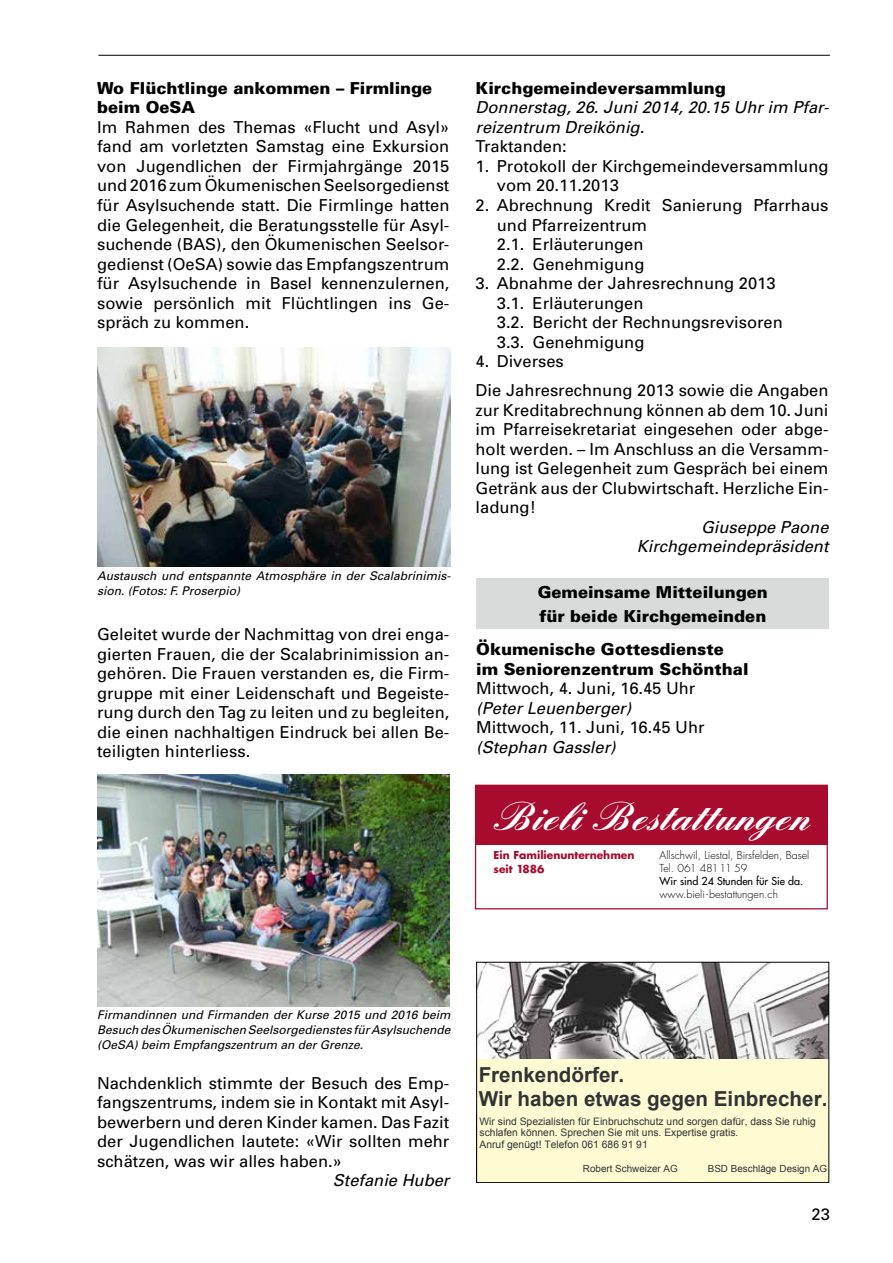
<style>
.page{position:relative;width:893px;height:1263px;background:#fff}
.page>*{position:absolute;margin:0;border:0;box-sizing:border-box;transform-origin:0 0}
.t1{font:700 41.55px "Englische Sch T";color:#fff}
.t2{font:700 20.7px/23.7px "Arial";color:#323335}
.t3{font:16.5px/19.5px "Univers";color:#000;text-align:justify}
.t4{font:900 16.5px/19.5px "Univers";color:#000}
.t5{font:italic 16.5px/19.5px "Univers";color:#000}
.t6{font:italic 12px/15px "Univers";color:#000}
.t7{font:300 10.65px/13.2px "Futura";color:#000}
.t8{font:700 10.65px/13.8px "Futura";color:#a70b2e}
.t9{font:10.65px "Futura";color:#000}
.t10{font:10.35px/11.9px "Arial";color:#323335}
.t11{font:9.9px "Arial";color:#323335}
</style>
<div class="page">
<hr style="left:98px;top:55px;width:732px;height:1px;background:#000">
<div style="left:476px;top:578px;width:353px;height:51px;background:#d9dada"></div>
<img style="left:98px;top:347px;width:352px;height:219px">
<img style="left:97px;top:775px;width:352px;height:231px">
<img style="left:478px;top:964px;width:349px;height:95px">
<div style="left:477px;top:1059px;width:352px;height:123px;background:#fefbd3"></div>
<div style="left:476px;top:962px;width:353px;height:221px;border:1px solid #000"></div>
<div style="left:475px;top:785px;width:353px;height:124px;border:1px solid #a70b2e"></div>
<div style="left:475px;top:785px;width:353px;height:59px;background:#a70b2e"></div>
<p class="t4" style="left:97px;top:78px;width:337px">Wo Flüchtlinge ankommen – Firmlinge beim OeSA</p>
<p class="t3" style="left:97px;top:117px;width:354px">Im Rahmen des Themas «Flucht und Asyl» fand am vorletzten Samstag eine Exkursion von Jugendlichen der Firmjahrgänge 2015 und 2016 zum Ökumenischen Seelsorgedienst für Asylsuchende statt. Die Firmlinge hatten die Gelegenheit, die Beratungsstelle für Asyl&shy;suchende (BAS), den Ökumenischen Seelsor&shy;gedienst (OeSA) sowie das Empfangszentrum für Asylsuchende in Basel kennenzulernen, sowie persönlich mit Flüchtlingen ins Ge&shy;spräch zu kommen.</p>
<p class="t6" style="left:97px;top:568px;width:355px">Austausch und entspannte Atmosphäre in der Scalabrinimis&shy;sion. (Fotos: F. Proserpio)</p>
<p class="t3" style="left:97px;top:624px;width:354px">Geleitet wurde der Nachmittag von drei enga&shy;gierten Frauen, die der Scalabrinimission an&shy;gehören. Die Frauen verstanden es, die Firm&shy;gruppe mit einer Leidenschaft und Begeiste&shy;rung durch den Tag zu leiten und zu begleiten, die einen nachhaltigen Eindruck bei allen Be&shy;teiligten hinterliess.</p>
<p class="t4" style="left:476px;top:78px;width:252px">Kirchgemeindeversammlung</p>
<p class="t5" style="left:476px;top:98px;width:355px">Donnerstag, 26. Juni 2014, 20.15 Uhr im Pfar&shy;reizentrum Dreikönig.</p>
<p class="t3" style="left:476px;top:137px;width:93px">Traktanden:</p>
<p class="t3" style="left:497px;top:156px;width:333px;text-indent:-21px">1. Protokoll der Kirchgemeindeversammlung vom 20.11.2013</p>
<p class="t3" style="left:497px;top:195px;width:333px;text-align:left;text-indent:-21px">2. Abrechnung Kredit Sanierung Pfarrhaus und Pfarreizentrum<br>2.1. Erläuterungen<br>2.2. Genehmigung</p>
<p class="t3" style="left:497px;top:273px;width:288px;text-align:left;text-indent:-21px">3. Abnahme der Jahresrechnung 2013<br>3.1. Erläuterungen<br>3.2. Bericht der Rechnungsrevisoren<br>3.3. Genehmigung</p>
<p class="t3" style="left:476px;top:346px;width:354px;line-height:29.2px">4. Diverses<br>Die Jahresrechnung 2013 sowie die Angaben</p>
<p class="t3" style="left:476px;top:400px;width:354px">zur Kreditabrechnung können ab dem 10. Juni im Pfarreisekretariat eingesehen oder abge&shy;holt werden. – Im Anschluss an die Versamm&shy;lung ist Gelegenheit zum Gespräch bei einem Getränk aus der Clubwirtschaft. Herzliche Ein&shy;ladung!</p>
<p class="t5" style="left:637px;top:517px;width:193px;text-align:right">Giuseppe Paone<br>Kirchgemeindepräsident</p>
<p class="t4" style="left:538px;top:580px;width:232px;line-height:24px">Gemeinsame Mitteilungen für beide Kirchgemeinden</p>
<p class="t4" style="left:476px;top:639px;width:274px">Ökumenische Gottesdienste im Seniorenzentrum Schönthal</p>
<p class="t3" style="left:476px;top:678px;width:221px">Mittwoch, 4. Juni, 16.45 Uhr</p>
<p class="t5" style="left:476px;top:698px;width:156px">(Peter Leuenberger)</p>
<p class="t3" style="left:476px;top:717px;width:230px">Mittwoch, 11. Juni, 16.45 Uhr</p>
<p class="t5" style="left:476px;top:737px;width:141px">(Stephan Gassler)</p>
<h1 class="t1" style="left:493px;top:794px;width:318px">Bieli Bestattungen</h1>
<p class="t7" style="left:660px;top:848px;width:151px">Allschwil, Liestal, Birsfelden, Basel<br>Tel. 061 481 11 59</p>
<p class="t9" style="left:660px;top:874px;width:145px">Wir sind 24 Stunden für Sie da.</p>
<p class="t7" style="left:660px;top:888px;width:120px">www.bieli-bestattungen.ch</p>
<p class="t8" style="left:494px;top:848px;width:142px">Ein Familienunternehmen seit 1886</p>
<p class="t6" style="left:97px;top:1007px;width:355px;text-align:justify">Firmandinnen und Firmanden der Kurse 2015 und 2016 beim Besuch des Ökumenischen Seelsorgedienstes für Asylsuchende (OeSA) beim Empfangszentrum an der Grenze.</p>
<p class="t3" style="left:97px;top:1073px;width:354px">Nachdenklich stimmte der Besuch des Emp&shy;fangszentrums, indem sie in Kontakt mit Asyl&shy;bewerbern und deren Kinder kamen. Das Fazit der Jugendlichen lautete: «Wir sollten mehr schätzen, was wir alles haben.»</p>
<p class="t5" style="left:333px;top:1170px;width:118px">Stefanie Huber</p>
<p class="t2" style="left:479px;top:1064px;width:350px">Frenkendörfer.<br>Wir haben etwas gegen Einbrecher.</p>
<p class="t10" style="left:480px;top:1115px;width:338px">Wir sind Spezialisten für Einbruchschutz und sorgen dafür, dass Sie ruhig schlafen können. Sprechen Sie mit uns. Expertise gratis.<br>Anruf genügt! Telefon 061 686 91 91</p>
<p class="t11" style="left:583px;top:1162px;width:96px">Robert Schweizer AG</p>
<p class="t11" style="left:708px;top:1162px;width:121px">BSD Beschläge Design AG</p>
<p class="t3" style="left:811px;top:1204px;width:20px">23</p>
</div>
